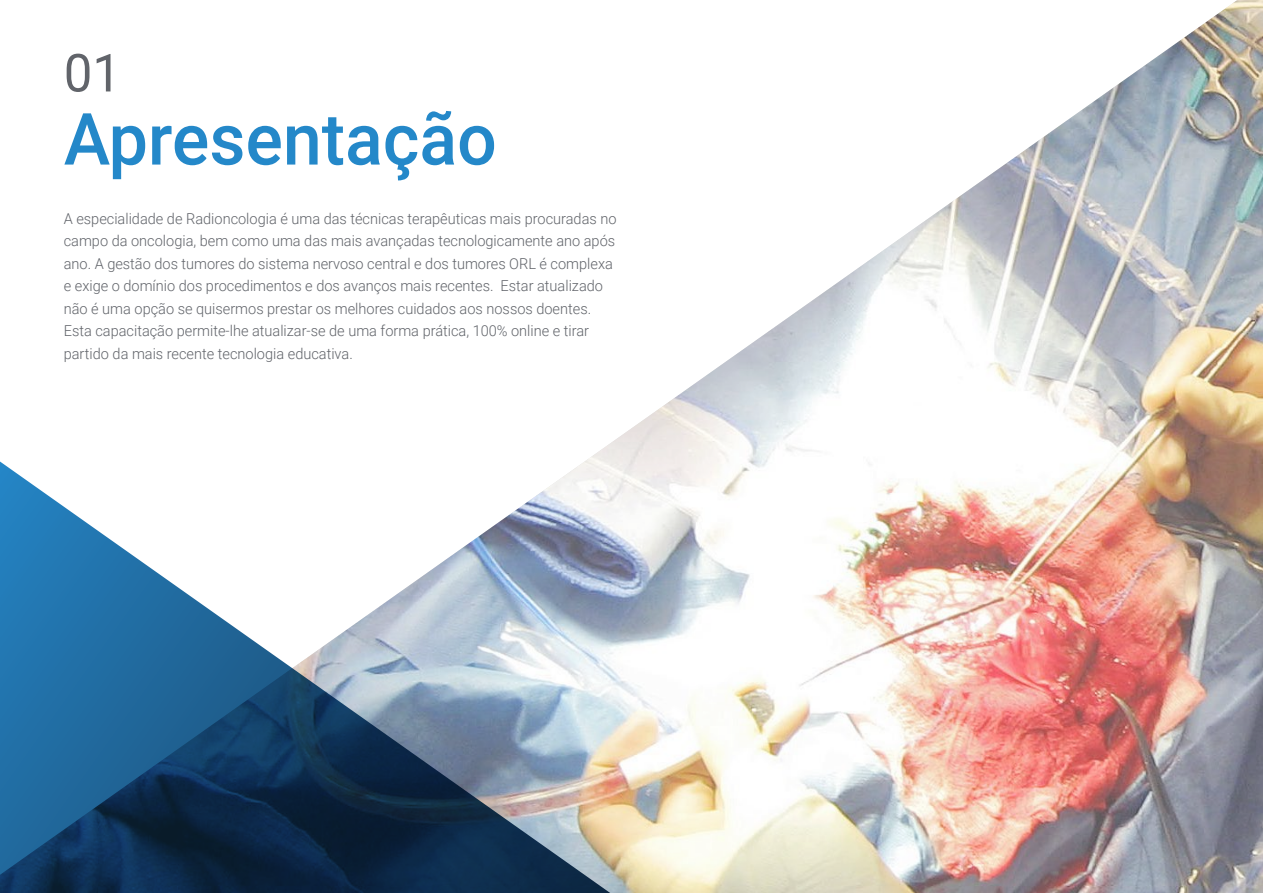
<style>
.page{position:relative;width:1263px;height:893px;background:#fff}
.page>*{position:absolute;margin:0;border:0;box-sizing:border-box;transform-origin:0 0}
.t1{font:500 72px "Roboto";color:#2488c9}
.t2{font:52.5px "Roboto";color:#61646a}
.t3{font:300 15px/22.5px "Roboto";color:#61646a}
</style>
<div class="page">
<img style="left:607px;top:0;width:656px;height:893px">
<svg style="left:0;top:446px;width:640px;height:447px"></svg>
<h2 class="t2" style="left:64px;top:36px;width:59px">01</h2>
<h1 class="t1" style="left:64px;top:89px;width:435px">Apresentação</h1>
<p class="t3" style="left:64px;top:207px;width:554px">A especialidade de Radioncologia é uma das técnicas terapêuticas mais procuradas no campo da oncologia, bem como uma das mais avançadas tecnologicamente ano após ano. A gestão dos tumores do sistema nervoso central e dos tumores ORL é complexa e exige o domínio dos procedimentos e dos avanços mais recentes. Estar atualizado não é uma opção se quisermos prestar os melhores cuidados aos nossos doentes.<br>Esta capacitação permite-lhe atualizar-se de uma forma prática, 100% online e tirar partido da mais recente tecnologia educativa.</p>
</div>
